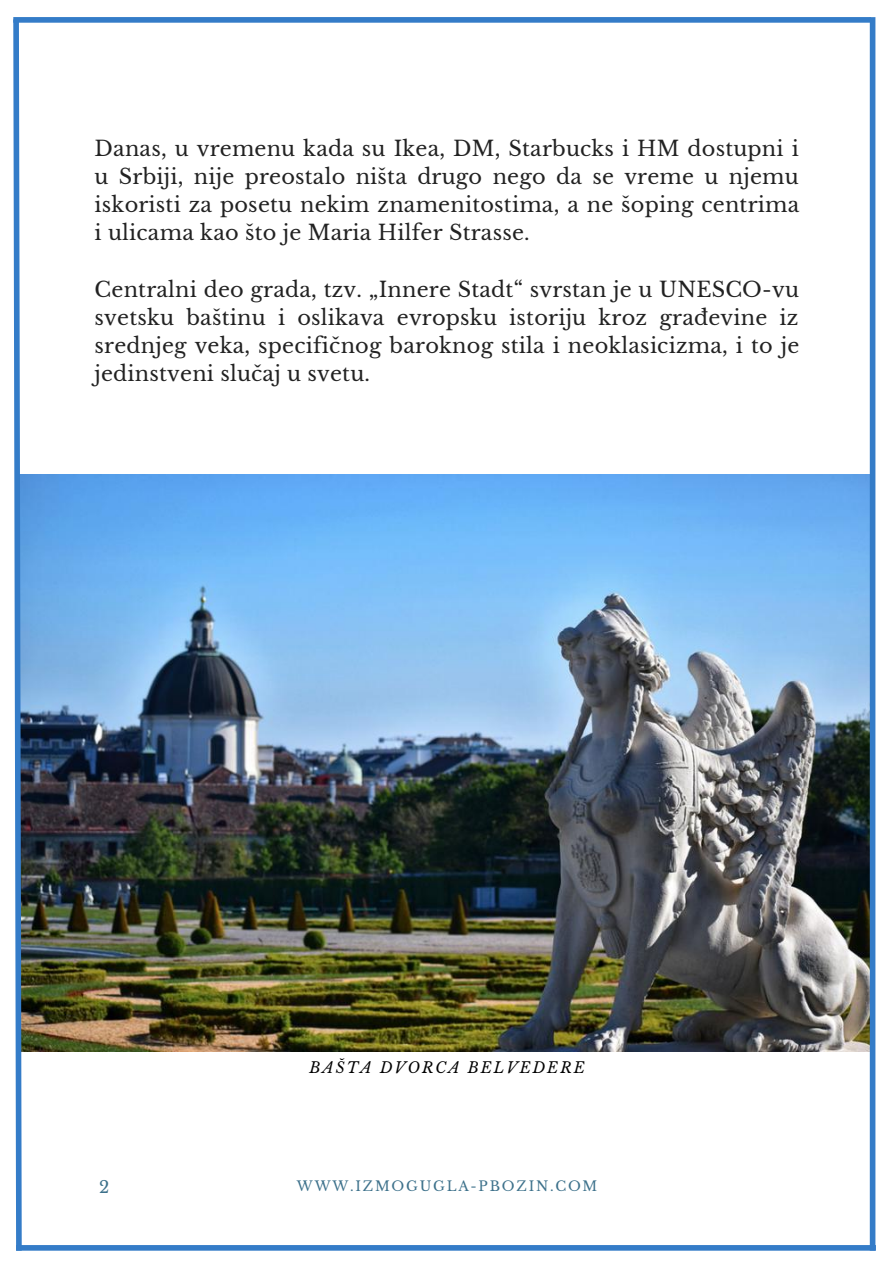
<style>
.page{position:relative;width:894px;height:1264px;background:#fff}
.page>*{position:absolute;margin:0;border:0;box-sizing:border-box;transform-origin:0 0}
.t1{font:20.85px/28.2px "Libre Baskerville";letter-spacing:.01em;color:#222;text-align:justify}
.t2{font:16.5px "Libre Baskerville";color:#3d718b}
.t3{font:italic 15px "Libre Baskerville";letter-spacing:.13em;color:#000}
.t4{font:13.5px "Libre Baskerville";letter-spacing:.13em;color:#3d718b}
</style>
<div class="page">
<img style="left:25px;top:474px;width:844px;height:577px">
<div style="left:13px;top:17px;width:857px;height:6px;background:#347cc8"></div>
<div style="left:16px;top:1244px;width:859px;height:6px;background:#347cc8"></div>
<svg style="left:13px;top:17px;width:12px;height:1234px"></svg>
<div style="left:869px;top:17px;width:6px;height:1233px;background:#347cc8"></div>
<p class="t1" style="left:95px;top:134px;width:706px">Danas, u vremenu kada su Ikea, DM, Starbucks i HM dostupni i u Srbiji, nije preostalo ništa drugo nego da se vreme u njemu iskoristi za posetu nekim znamenitostima, a ne šoping centrima i ulicama kao što je Maria Hilfer Strasse.</p>
<p class="t1" style="left:95px;top:275px;width:706px">Centralni deo grada, tzv. „Innere Stadt“ svrstan je u UNESCO-vu svetsku baštinu i oslikava evropsku istoriju kroz građevine iz srednjeg veka, specifičnog baroknog stila i neoklasicizma, i to je jedinstveni slučaj u svetu.</p>
<p class="t3" style="left:309px;top:1057px;width:277px">BAŠTA DVORCA BELVEDERE</p>
<p class="t2" style="left:99px;top:1176px;width:12px">2</p>
<p class="t4" style="left:297px;top:1178px;width:302px">WWW.IZMOGUGLA-PBOZIN.COM</p>
</div>
